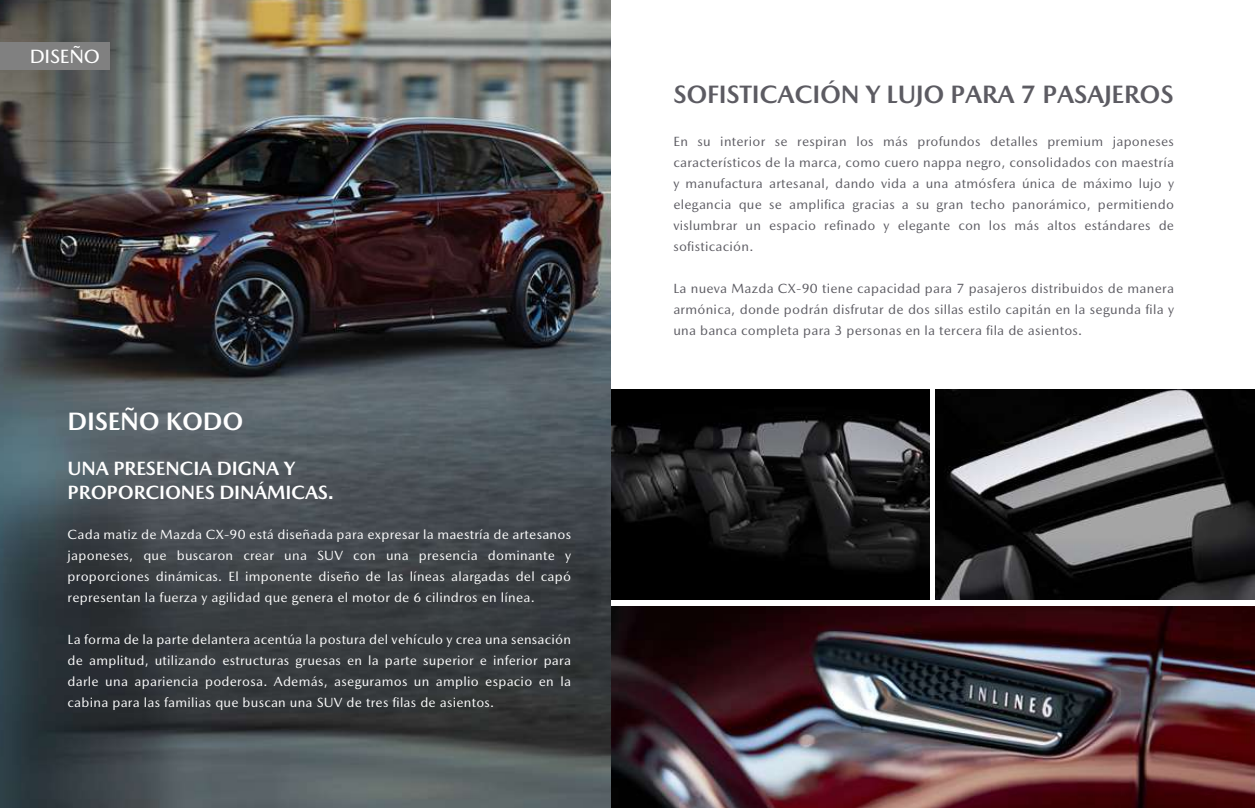
<style>
.page{position:relative;width:1255px;height:808px;background:#fff}
.page>*{position:absolute;margin:0;border:0;box-sizing:border-box;transform-origin:0 0}
.t1{font:700 25.5px "Mazda Type";letter-spacing:-.01em;color:#5c5b62}
.t2{font:700 25.5px "Mazda Type";letter-spacing:-.01em;color:#fff}
.t3{font:700 19.5px/23.4px "Mazda Type";letter-spacing:-.01em;color:#fff}
.t4{font:500 19.5px "Mazda Type";letter-spacing:-.01em;color:#fff}
.t5{font:13.5px/21px "Mazda Type";letter-spacing:.02em;color:#5c5b62;text-align:justify}
.t6{font:13.5px/21px "Mazda Type";letter-spacing:.02em;color:#fff;text-align:justify}
</style>
<div class="page">
<img style="left:610px;top:389px;width:319px;height:210px">
<img style="left:935px;top:389px;width:319px;height:210px">
<img style="left:610px;top:606px;width:644px;height:202px">
<img style="left:0;top:0;width:610px;height:808px">
<div style="left:0;top:42px;width:109px;height:27px;background:#808080"></div>
<h2 class="t4" style="left:30px;top:44px;width:72px">DISEÑO</h2>
<h1 class="t2" style="left:68px;top:406px;width:177px">DISEÑO KODO</h1>
<h2 class="t3" style="left:68px;top:457px;width:268px">UNA PRESENCIA DIGNA Y<br>PROPORCIONES DINÁMICAS.</h2>
<p class="t6" style="left:68px;top:524px;width:505px">Cada matiz de Mazda CX-90 está diseñada para expresar la maestría de artesanos japoneses, que buscaron crear una SUV con una presencia dominante y proporciones dinámicas. El imponente diseño de las líneas alargadas del capó representan la fuerza y agilidad que genera el motor de 6 cilindros en línea.</p>
<p class="t6" style="left:68px;top:629px;width:505px">La forma de la parte delantera acentúa la postura del vehículo y crea una sensación de amplitud, utilizando estructuras gruesas en la parte superior e inferior para darle una apariencia poderosa. Además, aseguramos un amplio espacio en la cabina para las familias que buscan una SUV de tres filas de asientos.</p>
<h1 class="t1" style="left:673px;top:79px;width:501px">SOFISTICACIÓN Y LUJO PARA 7 PASAJEROS</h1>
<p class="t5" style="left:673px;top:131px;width:502px">En su interior se respiran los más profundos detalles premium japoneses característicos de la marca, como cuero nappa negro, consolidados con maestría y manufactura artesanal, dando vida a una atmósfera única de máximo lujo y elegancia que se amplifica gracias a su gran techo panorámico, permitiendo vislumbrar un espacio refinado y elegante con los más altos estándares de sofisticación.</p>
<p class="t5" style="left:673px;top:278px;width:502px">La nueva Mazda CX-90 tiene capacidad para 7 pasajeros distribuidos de manera armónica, donde podrán disfrutar de dos sillas estilo capitán en la segunda fila y una banca completa para 3 personas en la tercera fila de asientos.</p>
</div>
